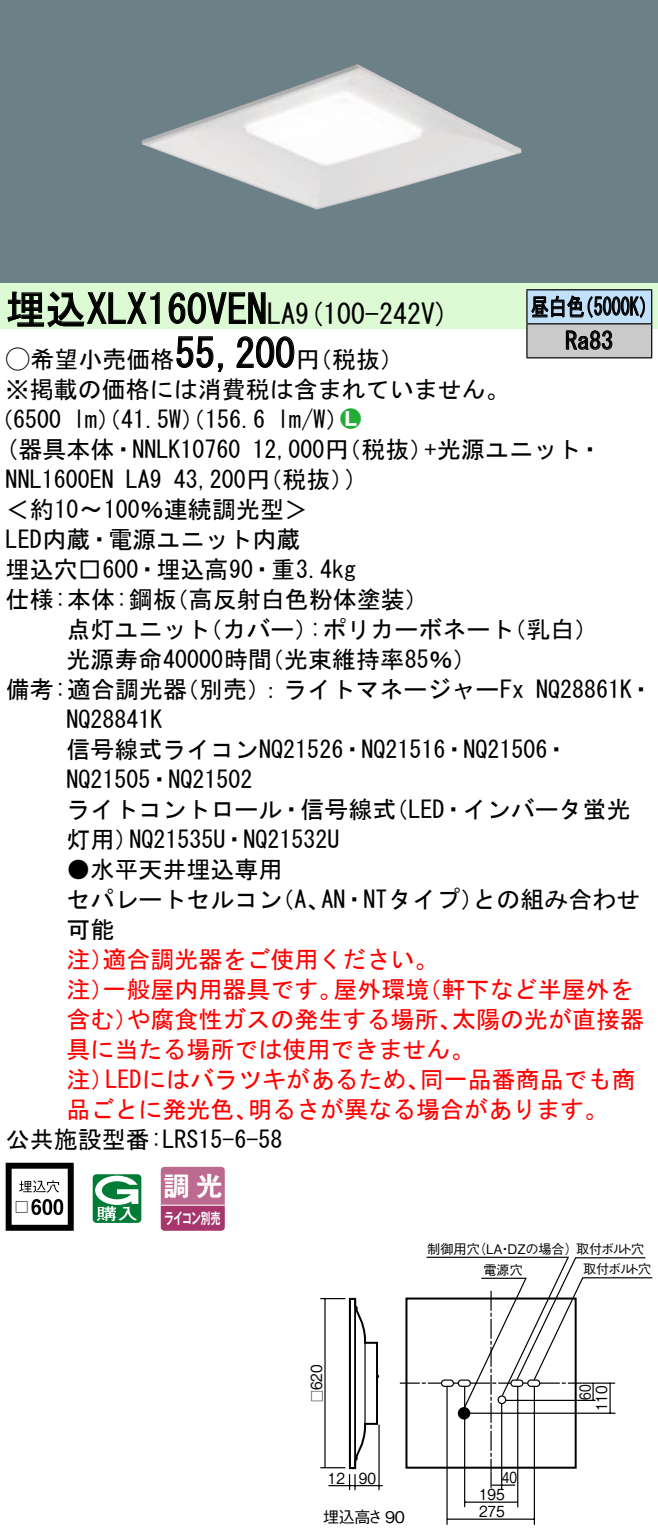
<style>
.page{position:relative;width:658px;height:1537px;background:#fff}
.page>*{position:absolute;margin:0;border:0;box-sizing:border-box;transform-origin:0 0}
.t1{font:40px "MS Gothic";color:#000}
.t2{font:28px "MS Gothic";color:#000}
.t3{font:26.4px "Gothic MB101 Pro De Bold 90 pv RKSJ H";color:#fff}
.t4{font:24px/30px "MS Gothic";color:#000}
.t5{font:24px "MS Gothic";color:#f00}
.t6{font:24px/34px "MS Gothic";color:#000;scale:.75 1}
.t7{font:24px "Ford Classification 1";color:#23ac38}
.t8{font:16px "Gothic BBB Pro Medium 90 pv RKSJ H";letter-spacing:-.02em;color:#000}
.t9{font:15.2px "Gothic BBB Pro Medium 90 pv RKSJ H";color:#000;scale:.9 1}
.t10{font:15.2px "Gothic MB101 Pro De Bold 90 pv RKSJ H";letter-spacing:-.05em;color:#fff;scale:.65 1}
.t11{font:15.2px "Gothic BBB Pro Medium 90 pv RKSJ H";color:#000;scale:.8 1}
.t12{font:13.2px "Gothic BBB Pro Medium 90 pv RKSJ H";letter-spacing:-.02em;color:#000}
.t13{font:13.2px "Gothic BBB Pro Medium 90 pv RKSJ H";letter-spacing:-.02em;color:#000;scale:.9 1}
.s1{font-size:28px}
.s2{font-family:"Ford Classification 1"}
.s3{color:#fff}
</style>
<div class="page">
<div style="left:0;top:0;width:658px;height:283px;background:#6c8087"></div>
<img style="left:142px;top:64px;width:379px;height:146px">
<div style="left:0;top:283px;width:658px;height:46px;background:#dcfad4"></div>
<svg style="left:7px;top:291px;width:153px;height:37px"></svg>
<svg style="left:168px;top:292px;width:98px;height:32px"></svg>
<svg style="left:176px;top:336px;width:47px;height:37px"></svg>
<svg style="left:236px;top:336px;width:59px;height:32px"></svg>
<svg style="left:6px;top:1162px;width:68px;height:69px"></svg>
<svg style="left:42px;top:1199px;width:10px;height:16px"></svg>
<svg style="left:53px;top:1199px;width:10px;height:16px"></svg>
<svg style="left:93px;top:1174px;width:48px;height:49px"></svg>
<svg style="left:160px;top:1166px;width:65px;height:65px;background:#b65b85"></svg>
<hr style="left:161px;top:1204px;width:64px;height:2px;background:#fff">
<div style="left:527px;top:290px;width:124px;height:34px;background:#c1e1fa"></div>
<div style="left:527px;top:324px;width:124px;height:34px;background:#cacaca"></div>
<hr style="left:526px;top:289px;width:126px;height:1px;background:#000">
<hr style="left:526px;top:290px;width:1px;height:33px;background:#000">
<hr style="left:651px;top:290px;width:1px;height:33px;background:#000">
<hr style="left:526px;top:323px;width:126px;height:1px;background:#000">
<hr style="left:526px;top:324px;width:1px;height:33px;background:#000">
<hr style="left:651px;top:324px;width:1px;height:33px;background:#000">
<hr style="left:526px;top:357px;width:126px;height:1px;background:#000">
<svg style="left:531px;top:295px;width:114px;height:23px"></svg>
<svg style="left:565px;top:330px;width:47px;height:20px"></svg>
<hr style="left:328px;top:1485px;width:55px;height:1px;background:#000">
<hr style="left:446px;top:1386px;width:1px;height:138px;background:#000">
<hr style="left:464px;top:1386px;width:1px;height:121px;background:#000">
<hr style="left:501px;top:1403px;width:1px;height:87px;background:#000">
<hr style="left:533px;top:1386px;width:2px;height:138px;background:#000">
<hr style="left:517px;top:1386px;width:1px;height:121px;background:#000">
<hr style="left:464px;top:1501px;width:53px;height:2px;background:#000">
<hr style="left:447px;top:1518px;width:87px;height:2px;background:#000">
<svg style="left:400px;top:1256px;width:252px;height:231px"></svg>
<div style="left:405px;top:1297px;width:171px;height:171px;border:2px solid #000"></div>
<svg style="left:320px;top:1297px;width:60px;height:193px"></svg>
<div style="left:458px;top:1407px;width:12px;height:12px;background:#000;border-radius:50%"></div>
<div style="left:457px;top:1379px;width:14px;height:8px;border:1px solid #000;border-radius:3px"></div>
<div style="left:441px;top:1379px;width:13px;height:8px;border:1px solid #000;border-radius:3px"></div>
<div style="left:510px;top:1379px;width:13px;height:8px;border:1px solid #000;border-radius:3px"></div>
<div style="left:527px;top:1379px;width:13px;height:8px;border:1px solid #000;border-radius:3px"></div>
<h1 class="t1" style="left:6px;top:289px;width:291px">埋込XLX160VEN<span class="s1">LA</span></h1>
<p class="t2" style="left:295px;top:299px;width:155px">(9 100-242 (V</p>
<h1 class="t1" style="left:175px;top:333px;width:121px">55,200</h1>
<p class="t4" style="left:6px;top:344px;width:505px"><span class="s2">A</span>希望小売価格<br>※掲載の価格には消費税は含まれていません。</p>
<p class="t7" style="left:340px;top:406px;width:22px">2<span class="s3">7</span></p>
<p class="t4" style="left:296px;top:344px;width:109px">（円税抜(</p>
<p class="t4" style="left:277px;top:404px;width:73px">l m (W/</p>
<p class="t4" style="left:-11px;top:404px;width:74px">（6500</p>
<p class="t4" style="left:73px;top:404px;width:193px">lm）（41.5 ）（W 156.6</p>
<p class="t6" style="left:565px;top:290px;width:65px;text-indent:-34px">昼白色<br>Ra83</p>
<p class="t6" style="left:575px;top:290px;width:109px">（5000 (K</p>
<p class="t4" style="left:6px;top:434px;width:236px">(器具本体・NNLK10760</p>
<p class="t4" style="left:252px;top:434px;width:182px">12,000 （円税抜）</p>
<p class="t4" style="left:424px;top:434px;width:179px">+光源ユニット・</p>
<p class="t4" style="left:174px;top:464px;width:182px">43,200 （円税抜(</p>
<p class="t4" style="left:345px;top:464px;width:13px">(</p>
<p class="t4" style="left:6px;top:464px;width:109px">NNL1600EN</p>
<p class="t4" style="left:6px;top:494px;width:304px">＜約10〜100％連続調光型&lt;</p>
<p class="t4" style="left:6px;top:524px;width:296px">LED内蔵・電源ユニット内蔵</p>
<p class="t4" style="left:6px;top:554px;width:352px">埋込穴□600・埋込高90・重3.4kg</p>
<p class="t4" style="left:165px;top:584px;width:266px">（高反射白色粉体塗装(</p>
<p class="t4" style="left:126px;top:464px;width:37px">LA9</p>
<p class="t4" style="left:6px;top:584px;width:172px">仕様:本体:鋼板</p>
<p class="t4" style="left:198px;top:614px;width:121px">（カバー）</p>
<p class="t4" style="left:66px;top:614px;width:145px">点灯ユニット</p>
<p class="t4" style="left:309px;top:614px;width:206px">:ポリカーボネート</p>
<p class="t4" style="left:502px;top:614px;width:97px">（乳白(</p>
<p class="t4" style="left:66px;top:644px;width:207px">光源寿命40000時間</p>
<p class="t4" style="left:260px;top:644px;width:218px">（光束維持率85％(</p>
<p class="t4" style="left:175px;top:674px;width:350px">（別売：）ライトマネージャーFx</p>
<p class="t4" style="left:6px;top:674px;width:183px">備考:適合調光器</p>
<p class="t4" style="left:66px;top:704px;width:97px">NQ28841K</p>
<p class="t4" style="left:66px;top:734px;width:503px">信号線式ライコンNQ21526・NQ21516・NQ21506・</p>
<p class="t4" style="left:66px;top:764px;width:187px">NQ21505・NQ21502</p>
<p class="t4" style="left:384px;top:794px;width:247px">（LED・インバータ蛍光</p>
<p class="t4" style="left:536px;top:674px;width:118px">NQ28861 ・K</p>
<p class="t4" style="left:66px;top:794px;width:331px;text-align:center">ライトコントロール・信号線式<br>NQ21535 ・U NQ21532U</p>
<p class="t4" style="left:66px;top:824px;width:73px">灯用）</p>
<p class="t4" style="left:66px;top:854px;width:217px">●水平天井埋込専用</p>
<p class="t4" style="left:321px;top:884px;width:164px">AN・NTタイプ）</p>
<p class="t4" style="left:66px;top:884px;width:217px">セパレートセルコン可能</p>
<p class="t5" style="left:102px;top:947px;width:337px">適合調光器をご使用ください。</p>
<p class="t4" style="left:270px;top:884px;width:61px">（、A</p>
<p class="t5" style="left:66px;top:947px;width:49px">注）</p>
<p class="t4" style="left:472px;top:884px;width:169px">との組み合わせ</p>
<p class="t5" style="left:102px;top:977px;width:241px">一般屋内用器具です。</p>
<p class="t5" style="left:333px;top:977px;width:97px">屋外環境</p>
<p class="t5" style="left:417px;top:977px;width:217px">（軒下など半屋外を</p>
<p class="t5" style="left:66px;top:977px;width:49px">注）</p>
<p class="t5" style="left:126px;top:1007px;width:337px">や腐食性ガスの発生する場所、</p>
<p class="t5" style="left:452px;top:1007px;width:194px">太陽の光が直接器</p>
<p class="t5" style="left:66px;top:1007px;width:73px">含む）</p>
<p class="t5" style="left:66px;top:1037px;width:409px">具に当たる場所では使用できません。</p>
<p class="t5" style="left:420px;top:1067px;width:217px">同一品番商品でも商</p>
<p class="t5" style="left:105px;top:1067px;width:326px">LEDにはバラツキがあるため、</p>
<p class="t5" style="left:66px;top:1067px;width:49px">注）</p>
<p class="t5" style="left:66px;top:1097px;width:193px">品ごとに発光色、</p>
<p class="t4" style="left:6px;top:1124px;width:278px">公共施設型番:LRS15-6-58</p>
<p class="t5" style="left:248px;top:1097px;width:362px">明るさが異なる場合があります。</p>
<p class="t3" style="left:164px;top:1164px;width:60px">調光</p>
<p class="t10" style="left:164px;top:1205px;width:88px">ライコン別売</p>
<p class="t12" style="left:473px;top:1238px;width:173px">（LA DZの場合(取付ボルト穴</p>
<p class="t12" style="left:427px;top:1238px;width:54px">制御用穴</p>
<p class="t12" style="left:498px;top:1238px;width:15px">・</p>
<p class="t12" style="left:483px;top:1259px;width:41px">電源穴</p>
<p class="t12" style="left:583px;top:1258px;width:70px">取付ボルト穴</p>
<p class="t9" style="left:304px;top:1390px;width:30px;rotate:-90deg">620</p>
<p class="t13" style="left:306px;top:1402px;width:15px;rotate:-90deg">□</p>
<p class="t11" style="left:573px;top:1399px;width:21px;rotate:-90deg">60</p>
<p class="t9" style="left:589px;top:1411px;width:30px;rotate:-90deg">110</p>
<p class="t9" style="left:328px;top:1465px;width:21px">12</p>
<p class="t9" style="left:359px;top:1465px;width:21px">90</p>
<p class="t11" style="left:502px;top:1464px;width:21px">40</p>
<p class="t9" style="left:479px;top:1482px;width:30px">195</p>
<p class="t8" style="left:323px;top:1504px;width:83px">埋込高さ 90</p>
<p class="t9" style="left:479px;top:1498px;width:30px">275</p>
</div>
